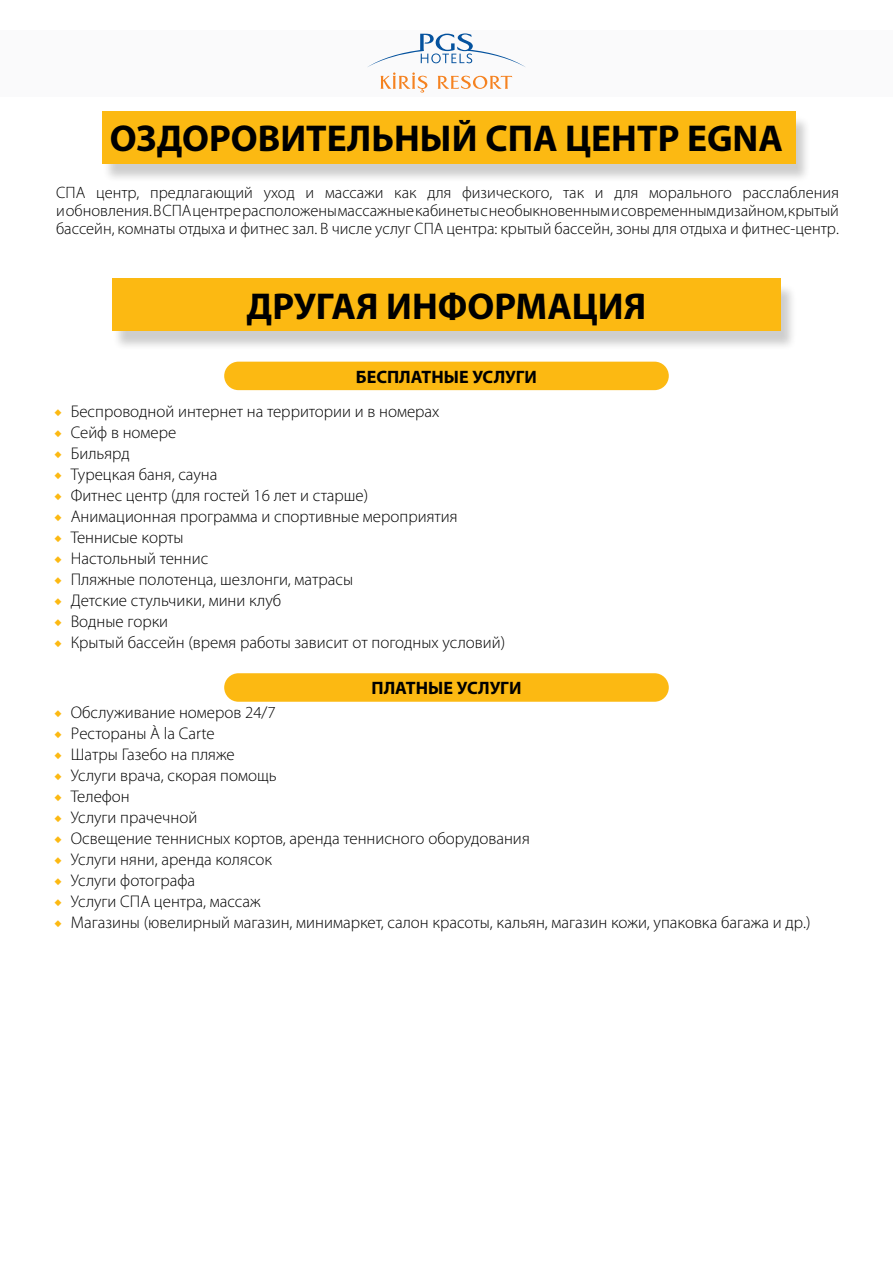
<style>
.page{position:relative;width:893px;height:1263px;background:#fff}
.page>*{position:absolute;margin:0;border:0;box-sizing:border-box;transform-origin:0 0}
.t1{font:700 37.5px "Myriad Pro";color:#000}
.t2{font:700 18px "Myriad Pro";color:#000}
.t3{font:300 16.95px "Myriad Pro";color:#000}
.t4{font:300 16.5px/18px "Myriad Pro";color:#000;text-align:justify}
.s1{font-family:"Minion Pro";font-weight:400;color:#fcb912}
</style>
<div class="page">
<div style="left:102px;top:115px;width:710px;height:69px;background:#000;opacity:.2"></div>
<div style="left:102px;top:111px;width:693px;height:52px;background:#fcb912"></div>
<div style="left:0;top:30px;width:893px;height:66px;background:#fafafb"></div>
<svg style="left:368px;top:33px;width:157px;height:60px"></svg>
<div style="left:224px;top:673px;width:445px;height:29px;background:#fcb912;border-radius:14px"></div>
<div style="left:224px;top:362px;width:445px;height:28px;background:#fcb912;border-radius:14px"></div>
<div style="left:112px;top:283px;width:685px;height:68px;background:#000;opacity:.2"></div>
<div style="left:112px;top:279px;width:669px;height:52px;background:#fcb912"></div>
<h1 class="t1" style="left:110px;top:114px;width:675px">ОЗДОРОВИТЕЛЬНЫЙ СПА ЦЕНТР EGNA</h1>
<p class="t4" style="left:56px;top:183px;width:784px">СПА центр, предлагающий уход и массажи как для физического, так и для морального расслабления и обновления. В СПА центре расположены массажные кабинеты с необыкновенным и современным дизайном, крытый бассейн, комнаты отдыха и фитнес зал. В числе услуг СПА центра: крытый бассейн, зоны для отдыха и фитнес-центр.</p>
<h1 class="t1" style="left:247px;top:282px;width:401px">ДРУГАЯ ИНФОРМАЦИЯ</h1>
<p class="t2" style="left:356px;top:365px;width:183px">БЕСПЛАТНЫЕ УСЛУГИ</p>
<p class="t3" style="left:54px;top:401px;width:387px"><span class="s1">◆</span> Беспроводной интернет на территории и в номерах</p>
<p class="t3" style="left:54px;top:422px;width:124px"><span class="s1">◆</span> Сейф в номере</p>
<p class="t3" style="left:54px;top:443px;width:77px"><span class="s1">◆</span> Бильярд</p>
<p class="t3" style="left:54px;top:464px;width:165px"><span class="s1">◆</span> Турецкая баня, сауна</p>
<p class="t3" style="left:54px;top:485px;width:316px"><span class="s1">◆</span> Фитнес центр (для гостей 16 лет и старше)</p>
<p class="t3" style="left:54px;top:506px;width:405px"><span class="s1">◆</span> Анимационная программа и спортивные мероприятия</p>
<p class="t3" style="left:54px;top:527px;width:131px"><span class="s1">◆</span> Теннисые корты</p>
<p class="t3" style="left:54px;top:548px;width:156px"><span class="s1">◆</span> Настольный теннис</p>
<p class="t3" style="left:54px;top:569px;width:301px"><span class="s1">◆</span> Пляжные полотенца, шезлонги, матрасы</p>
<p class="t3" style="left:54px;top:590px;width:229px"><span class="s1">◆</span> Детские стульчики, мини клуб</p>
<p class="t3" style="left:54px;top:611px;width:116px"><span class="s1">◆</span> Водные горки</p>
<p class="t3" style="left:54px;top:632px;width:453px"><span class="s1">◆</span> Крытый бассейн (время работы зависит от погодных условий)</p>
<p class="t2" style="left:371px;top:676px;width:151px">ПЛАТНЫЕ УСЛУГИ</p>
<p class="t3" style="left:54px;top:702px;width:223px"><span class="s1">◆</span> Oбслуживание номеров 24/7</p>
<p class="t3" style="left:54px;top:723px;width:162px"><span class="s1">◆</span> Pестораны À la Carte</p>
<p class="t3" style="left:54px;top:744px;width:182px"><span class="s1">◆</span> Шатры Газебо на пляже</p>
<p class="t3" style="left:54px;top:765px;width:224px"><span class="s1">◆</span> Услуги врача, скорая помощь</p>
<p class="t3" style="left:54px;top:786px;width:77px"><span class="s1">◆</span> Телефон</p>
<p class="t3" style="left:54px;top:807px;width:145px"><span class="s1">◆</span> Услуги прачечной</p>
<p class="t3" style="left:54px;top:828px;width:477px"><span class="s1">◆</span> Освещение теннисных кортов, аренда теннисного оборудования</p>
<p class="t3" style="left:54px;top:849px;width:219px"><span class="s1">◆</span> Услуги няни, аренда колясок</p>
<p class="t3" style="left:54px;top:870px;width:142px"><span class="s1">◆</span> Услуги фотографа</p>
<p class="t3" style="left:54px;top:891px;width:208px"><span class="s1">◆</span> Услуги СПА центра, массаж</p>
<p class="t3" style="left:54px;top:912px;width:758px"><span class="s1">◆</span> Магазины (ювелирный магазин, минимаркет, салон красоты, кальян, магазин кожи, упаковка багажа и др.)</p>
</div>
